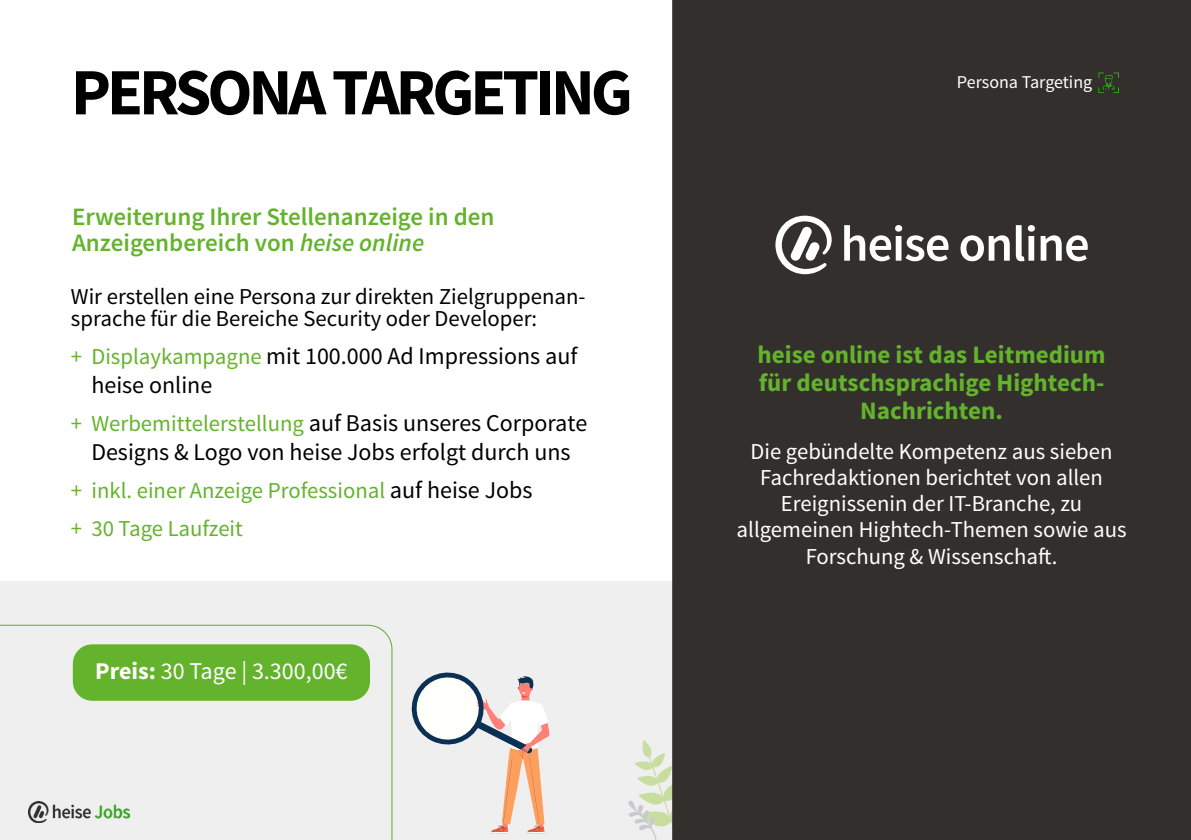
<style>
.page{position:relative;width:1191px;height:840px;background:#fff}
.page>*{position:absolute;margin:0;border:0;box-sizing:border-box;transform-origin:0 0}
.t1{font:700 66px "Source Sans Pro";letter-spacing:-.06em;color:#000}
.t2{font:700 25px/28px "Source Sans Pro";color:#64b32c;text-align:center}
.t3{font:600 25px/26px "Source Sans Pro";color:#64b32c}
.t4{font:24px/28.8px "Source Sans Pro";color:#000}
.t5{font:24px "Source Sans Pro";color:#fff}
.t6{font:22.8px/26px "Source Sans Pro";color:#fff;text-align:center}
.t7{font:22.8px/21.6px "Source Sans Pro";color:#000}
.t8{font:22.8px/38px "Source Sans Pro";color:#64b32c}
.t9{font:18px "Source Sans Pro";color:#fff}
.s1{font-style:italic}
.s2{font-size:22.8px;color:#64b32c}
.s3{font-size:24px;color:#000}
.s4{font-weight:700}
</style>
<div class="page">
<div style="left:0;top:581px;width:1191px;height:258px;background:#efefef"></div>
<svg style="left:628px;top:740px;width:44px;height:99px"></svg>
<div style="left:672px;top:0;width:519px;height:839px;background:#332f2c"></div>
<svg style="left:0;top:624px;width:393px;height:215px"></svg>
<div style="left:73px;top:644px;width:297px;height:56px;background:#64b32c;border-radius:19px"></div>
<svg style="left:411px;top:672px;width:139px;height:161px"></svg>
<svg style="left:844px;top:225px;width:104px;height:36px"></svg>
<svg style="left:960px;top:235px;width:49px;height:26px"></svg>
<svg style="left:1015px;top:225px;width:72px;height:36px"></svg>
<svg style="left:775px;top:215px;width:56px;height:59px"></svg>
<img style="left:1098px;top:72px;width:21px;height:20px">
<img style="left:28px;top:801px;width:102px;height:21px">
<h1 class="t1" style="left:71px;top:50px;width:563px">PERSONA TARGETING</h1>
<p class="t3" style="left:72px;top:203px;width:424px">Erweiterung Ihrer Stellenanzeige in den<br>Anzeigenbereich von <span class="s1">heise online</span></p>
<p class="t7" style="left:71px;top:286px;width:516px">Wir erstellen eine Persona zur direkten Zielgruppenan&shy;sprache für die Bereiche Security oder Developer:</p>
<p class="t4" style="left:91px;top:342px;width:487px;text-indent:-20px"><span class="s2">+ Displaykampagne</span> mit 100.000 Ad Impressions auf heise online</p>
<p class="t4" style="left:71px;top:408px;width:518px;text-align:center"><span class="s2">+ Werbemittelerstellung</span> auf Basis unseres Corporate<br>Designs &amp; Logo von heise Jobs erfolgt durch uns</p>
<p class="t8" style="left:71px;top:471px;width:463px">+ inkl. einer Anzeige Professional <span class="s3">auf heise Jobs </span>+ 30 Tage Laufzeit</p>
<p class="t5" style="left:95px;top:656px;width:254px"><span class="s4">Preis:</span> 30 Tage | 3.300,00€</p>
<p class="t9" style="left:957px;top:70px;width:137px">Persona Targeting</p>
<p class="t2" style="left:757px;top:342px;width:349px">heise online ist das Leitmedium für deutschsprachige Hightech-<br>Nachrichten.</p>
<p class="t6" style="left:736px;top:439px;width:391px">Die gebündelte Kompetenz aus sieben Fachredaktionen berichtet von allen Ereignissenin der IT-Branche, zu allgemeinen Hightech-Themen sowie aus Forschung &amp; Wissenschaft.</p>
</div>
